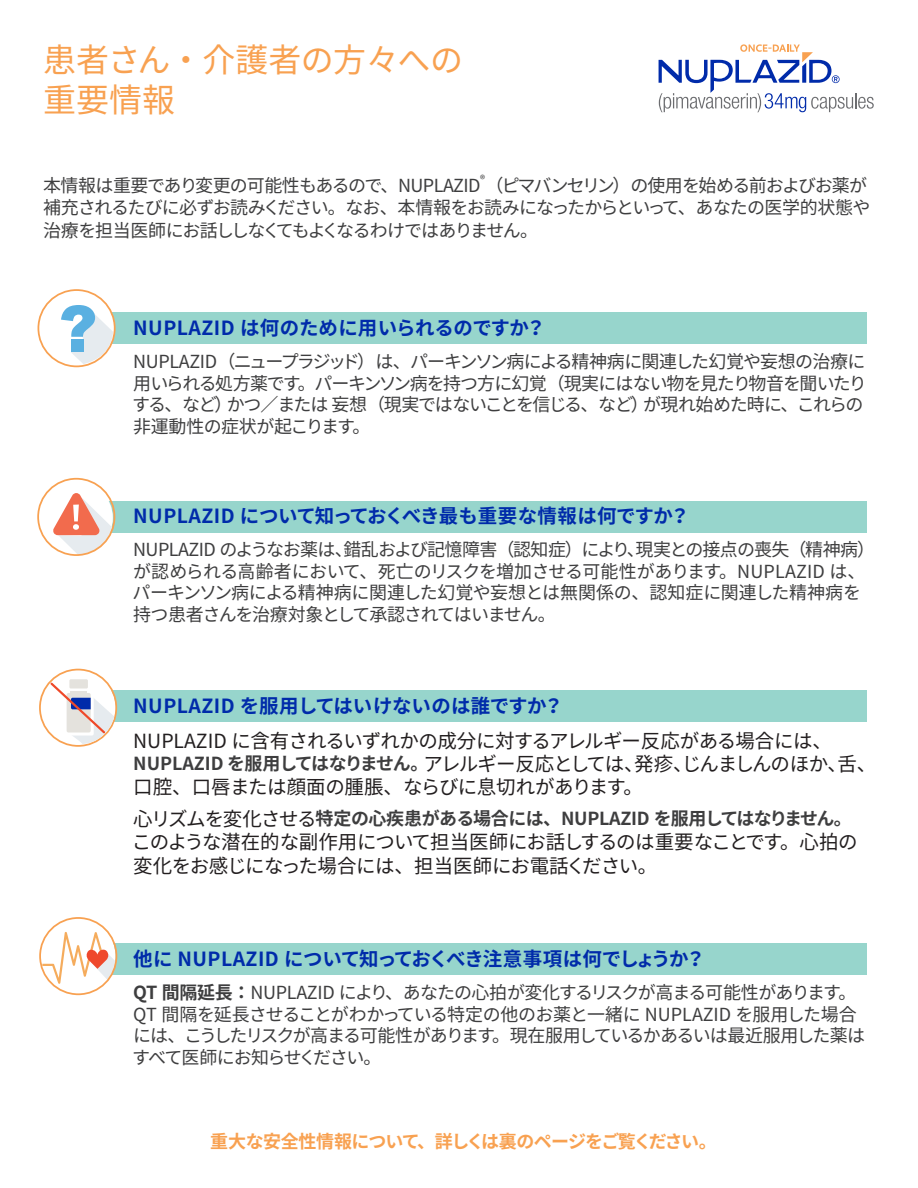
<style>
.page{position:relative;width:918px;height:1188px;background:#fff}
.page>*{position:absolute;margin:0;border:0;box-sizing:border-box;transform-origin:0 0}
.t1{font:33px/39.6px "Noto Sans CJ Kjp";letter-spacing:-.005em;color:#f8a151}
.body_copy{font:19.5px/23.4px "Noto Sans CJ Kjp";letter-spacing:-.025em;color:#231f20}
.blue_subs{font:700 19.5px "Noto Sans CJ Kjp";letter-spacing:.005em;color:#002baa}
.blue_subs-2{font:700 19.5px "Noto Sans CJ Kjp";letter-spacing:-.02em;color:#002baa}
.body_copy-2{font:18px/21.6px "Noto Sans CJ Kjp";letter-spacing:-.05em;color:#3e3e3f}
.body_copy-3{font:18px/21.6px "Noto Sans CJ Kjp";letter-spacing:-.03em;color:#3e3e3f}
.body_copy-4{font:700 18px "Noto Sans CJ Kjp";letter-spacing:-.02em;color:#3e3e3f}
.body_copy-5{font:700 18px "Noto Sans CJ Kjp";letter-spacing:-.05em;color:#f8a151}
.body_copy-6{font:10.5px "Noto Sans CJ Kjp";color:#3e3e3f}
.s1{font-weight:700;font-size:18px;color:#3e3e3f}
.s2{font-weight:400;font-size:19.5px;color:#231f20}
.s3{font-weight:700}
</style>
<div class="page">
<div style="left:111px;top:312px;width:756px;height:31px;background:#97d5cc"></div>
<div style="left:38px;top:289px;width:78px;height:78px;border:2px solid #f8a151;border-radius:50%"></div>
<svg style="left:61px;top:305px;width:52px;height:59px"></svg>
<div style="left:71px;top:340px;width:12px;height:12px;background:#5ab0e1"></div>
<div style="left:111px;top:943px;width:756px;height:31px;background:#97d5cc"></div>
<svg style="left:42px;top:932px;width:73px;height:52px"></svg>
<div style="left:39px;top:917px;width:78px;height:78px;border:2px solid #f8a151;border-radius:50%"></div>
<div style="left:111px;top:690px;width:756px;height:32px;background:#97d5cc"></div>
<div style="left:39px;top:669px;width:78px;height:78px;border:2px solid #f8a151;border-radius:50%"></div>
<div style="left:69px;top:679px;width:19px;height:10px;background:#e4e2dd"></div>
<svg style="left:48px;top:681px;width:66px;height:63px"></svg>
<div style="left:87px;top:501px;width:780px;height:32px;background:#97d5cc"></div>
<div style="left:37px;top:478px;width:78px;height:78px;border:2px solid #f8a151;border-radius:50%"></div>
<svg style="left:53px;top:493px;width:59px;height:62px"></svg>
<svg style="left:659px;top:44px;width:215px;height:68px"></svg>
<p class="t1" style="left:43px;top:41px;width:422px">患者さん・介護者の方々への重要情報</p>
<p class="body_copy-6" style="left:480px;top:173px;width:6px">®</p>
<p class="body_copy-2" style="left:43px;top:197px;width:829px;line-height:22.5px">補充されるたびに必ずお読みください。なお、本情報をお読みになったからといって、あなたの医学的状態や治療を担当医師にお話ししなくてもよくなるわけではありません。</p>
<p class="body_copy-2" style="left:43px;top:175px;width:826px">本情報は重要であり変更の可能性もあるので、NUPLAZID （ピマバンセリン）の使用を始める前およびお薬が</p>
<p class="blue_subs" style="left:133px;top:317px;width:414px">NUPLAZID は何のために用いられるのですか？</p>
<p class="body_copy-2" style="left:132px;top:351px;width:736px">NUPLAZID（ニュープラジッド）は、パーキンソン病による精神病に関連した幻覚や妄想の治療に用いられる処方薬です。パーキンソン病を持つ方に幻覚（現実にはない物を見たり物音を聞いたりする、など）かつ／または 妄想（現実ではないことを信じる、など）が現れ始めた時に、これらの非運動性の症状が起こります。</p>
<p class="blue_subs" style="left:133px;top:505px;width:558px">NUPLAZID について知っておくべき最も重要な情報は何ですか？</p>
<p class="body_copy-3" style="left:133px;top:539px;width:744px">NUPLAZID のようなお薬は、錯乱および記憶障害（認知症）により、現実との接点の喪失（精神病）が認められる高齢者において、死亡のリスクを増加させる可能性があります。NUPLAZID は、パーキンソン病による精神病に関連した幻覚や妄想とは無関係の、認知症に関連した精神病を持つ患者さんを治療対象として承認されてはいません。</p>
<p class="blue_subs" style="left:133px;top:695px;width:432px">NUPLAZID を服用してはいけないのは誰ですか？</p>
<p class="body_copy" style="left:133px;top:729px;width:745px">NUPLAZID に含有されるいずれかの成分に対するアレルギー反応がある場合には、<br><span class="s1">NUPLAZID を服用してはなりません。</span>アレルギー反応としては、発疹、じんましんのほか、舌、口腔、口唇または顔面の腫脹、ならびに息切れがあります。</p>
<p class="body_copy-4" style="left:133px;top:809px;width:720px"><span class="s2">心リズムを変化させる</span>特定の心疾患がある場合には、NUPLAZID を服用してはなりません。</p>
<p class="body_copy" style="left:132px;top:831px;width:727px">このような潜在的な副作用について担当医師にお話しするのは重要なことです。心拍の変化をお感じになった場合には、担当医師にお電話ください。</p>
<p class="blue_subs-2" style="left:133px;top:948px;width:574px">他に NUPLAZID について知っておくべき注意事項は何でしょうか？</p>
<p class="body_copy-2" style="left:132px;top:982px;width:735px"><span class="s3">QT 間隔延長：</span>NUPLAZID により、あなたの心拍が変化するリスクが高まる可能性があります。QT 間隔を延長させることがわかっている特定の他のお薬と一緒に NUPLAZID を服用した場合には、こうしたリスクが高まる可能性があります。現在服用しているかあるいは最近服用した薬はすべて医師にお知らせください。</p>
<p class="body_copy-5" style="left:210px;top:1132px;width:508px">重大な安全性情報について、詳しくは裏のページをご覧ください。</p>
</div>
